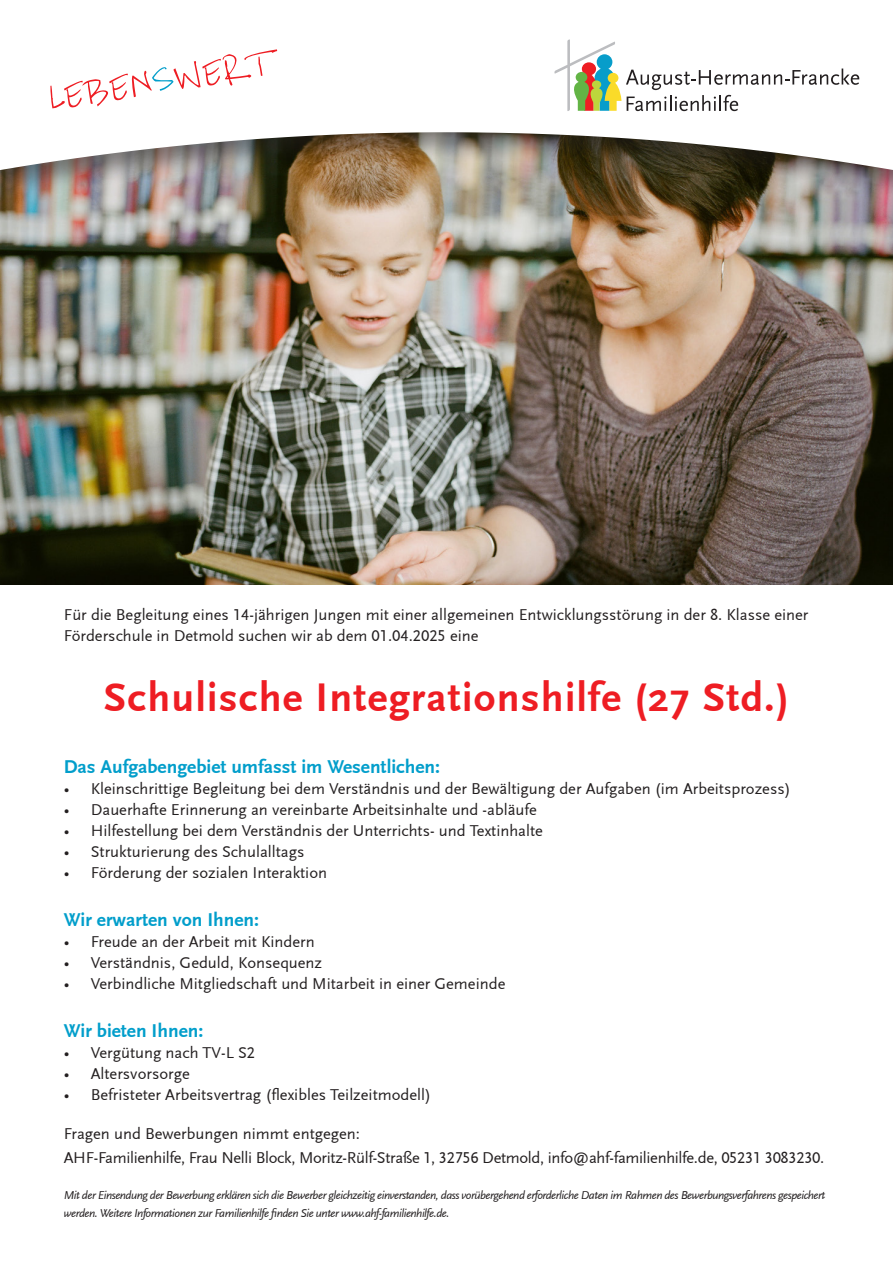
<style>
.page{position:relative;width:893px;height:1263px;background:#fff}
.page>*{position:absolute;margin:0;border:0;box-sizing:border-box;transform-origin:0 0}
.t1{font:700 42px "Scala Sans";letter-spacing:.03em;color:#ee1d23}
.t2{font:700 19.5px "Scala Sans";color:#029ecb}
.t3{font:16.5px/21px "Scala Sans LF";color:#231f20}
.t4{font:16.5px/24px "Scala Sans LF";letter-spacing:-.02em;color:#231f20}
.t5{font:italic 12px/18px "Scala Sans";letter-spacing:-.04em;color:#231f20}
.s1{font-family:"Scala Sans"}
</style>
<div class="page">
<img style="left:0;top:202px;width:893px;height:383px">
<div style="left:0;top:0;width:893px;height:202px;background:#231f20;opacity:.5"></div>
<svg style="left:0;top:0;width:893px;height:172px"></svg>
<svg style="left:554px;top:39px;width:305px;height:72px"></svg>
<svg style="left:50px;top:49px;width:227px;height:59px"></svg>
<p class="t3" style="left:64px;top:604px;width:746px"><span class="s1">F</span>ür die Begleitung eines 14-jährigen Jungen mit einer allgemeinen Entwicklungsstörung in der 8. Klasse einer<br>Förderschule in Detmold suchen wir ab dem 01.04.2025 eine</p>
<h1 class="t1" style="left:104px;top:675px;width:687px">Schulische Integrationshilfe (27 Std.)</h1>
<p class="t2" style="left:64px;top:756px;width:378px">Das Aufgabengebiet umfasst im Wesentlichen:</p>
<p class="t3" style="left:64px;top:778px;width:728px">• Kleinschrittige Begleitung bei dem Verständnis und der Bewältigung der Aufgaben (im Arbeitsprozess)</p>
<p class="t3" style="left:64px;top:799px;width:475px">• Dauerhafte Erinnerung an vereinbarte Arbeitsinhalte und -abläufe</p>
<p class="t3" style="left:64px;top:820px;width:481px">• Hilfestellung bei dem Verständnis der Unterrichts- und Textinhalte</p>
<p class="t3" style="left:64px;top:841px;width:242px">• Strukturierung des Schulalltags</p>
<p class="t3" style="left:64px;top:862px;width:265px">• Förderung der sozialen Interaktion</p>
<p class="t2" style="left:64px;top:909px;width:197px">Wir erwarten von Ihnen:</p>
<p class="t3" style="left:64px;top:931px;width:252px">• Freude an der Arbeit mit Kindern</p>
<p class="t3" style="left:64px;top:952px;width:260px">• Verständnis, Geduld, Konsequenz</p>
<p class="t3" style="left:64px;top:973px;width:443px">• Verbindliche Mitgliedschaft und Mitarbeit in einer Gemeinde</p>
<p class="t2" style="left:64px;top:1020px;width:141px">Wir bieten Ihnen:</p>
<p class="t3" style="left:64px;top:1042px;width:193px">• Vergütung nach TV-L S2</p>
<p class="t3" style="left:64px;top:1063px;width:128px">• Altersvorsorge</p>
<p class="t3" style="left:64px;top:1084px;width:369px">• Befristeter Arbeitsvertrag (flexibles Teilzeitmodell)</p>
<p class="t4" style="left:64px;top:1122px;width:762px">Fragen und Bewerbungen nimmt entgegen:<br>AHF-Familienhilfe, Frau Nelli Block, Moritz-Rülf-Straße 1, 32756 Detmold, info@ahf-familienhilfe.de, 05231 3083230.</p>
<p class="t5" style="left:64px;top:1187px;width:763px">Mit der Einsendung der Bewerbung erklären sich die Bewerber gleichzeitig einverstanden, dass vorübergehend erforderliche Daten im Rahmen des Bewerbungsverfahrens gespeichert werden. Weitere Informationen zur Familienhilfe finden Sie unter www.ahf-familienhilfe.de.</p>
</div>
